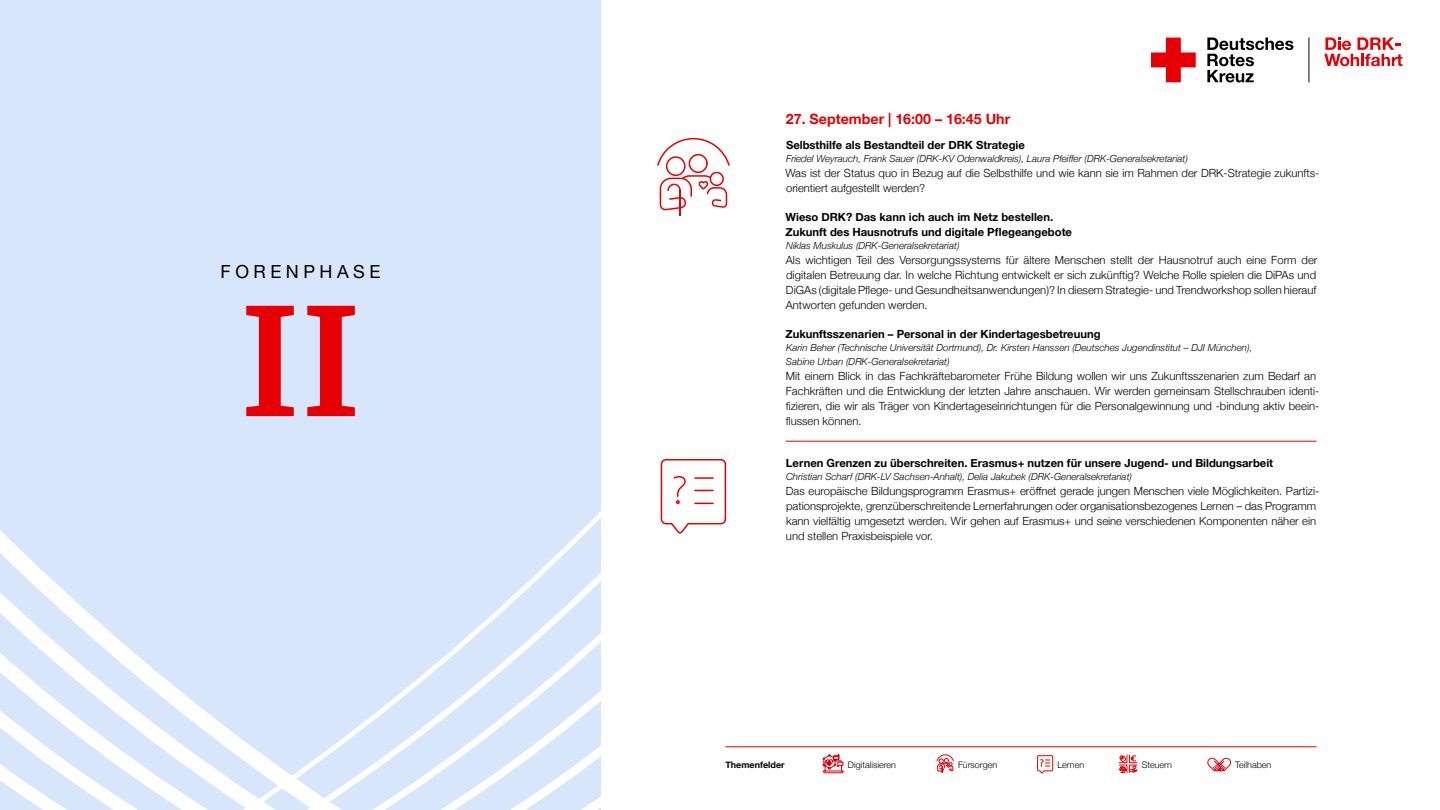
<style>
.page{position:relative;width:1440px;height:810px;background:#fff}
.page>*{position:absolute;margin:0;border:0;box-sizing:border-box;transform-origin:0 0}
.t1{font:700 148.5px "Merriweather";color:#e60005}
.t2{font:18px "Helvetica Neue";letter-spacing:.25em;color:#000}
.t3{font:700 14.25px "Helvetica Neue";color:#e60005}
.t4{font:300 11.25px/15px "Helvetica Neue";color:#000}
.t5{font:700 11.25px/15px "Helvetica Neue";color:#000}
.t6{font:italic 300 9.75px/13.5px "Helvetica Neue";color:#000}
.t7{font:300 9px "Helvetica Neue";color:#000}
.t8{font:700 9px "Helvetica Neue";color:#000}
</style>
<div class="page">
<svg style="left:1151px;top:38px;width:45px;height:44px"></svg>
<svg style="left:1207px;top:38px;width:86px;height:44px"></svg>
<hr style="left:1309px;top:38px;width:1px;height:44px;background:#000">
<svg style="left:1324px;top:38px;width:78px;height:28px"></svg>
<div style="left:0;top:0;width:601px;height:810px;background:#d7e6fa"></div>
<svg style="left:823px;top:754px;width:21px;height:19px"></svg>
<svg style="left:937px;top:754px;width:17px;height:19px"></svg>
<svg style="left:1037px;top:755px;width:16px;height:19px"></svg>
<svg style="left:1119px;top:755px;width:18px;height:18px"></svg>
<svg style="left:1207px;top:757px;width:24px;height:15px"></svg>
<hr style="left:786px;top:441px;width:530px;height:1px;background:#e60005">
<svg style="left:657px;top:137px;width:73px;height:79px"></svg>
<svg style="left:660px;top:459px;width:67px;height:75px"></svg>
<hr style="left:725px;top:747px;width:592px;height:1px;background:#e60005">
<h2 class="t2" style="left:221px;top:259px;width:161px">FORENPHASE</h2>
<h1 class="t1" style="left:239px;top:259px;width:124px">II</h1>
<p class="t3" style="left:786px;top:108px;width:226px">27. September | 16:00 – 16:45 Uhr</p>
<p class="t5" style="left:786px;top:138px;width:240px">Selbsthilfe als Bestandteil der DRK Strategie</p>
<p class="t6" style="left:786px;top:152px;width:403px">Friedel Weyrauch, Frank Sauer (DRK-KV Odenwaldkreis), Laura Pfeiffer (DRK-Generalsekretariat)</p>
<p class="t4" style="left:785px;top:165px;width:535px">Was ist der Status quo in Bezug auf die Selbsthilfe und wie kann sie im Rahmen der DRK-Strategie zukunfts&shy;orientiert aufgestellt werden?</p>
<p class="t5" style="left:785px;top:210px;width:288px">Wieso DRK? Das kann ich auch im Netz bestellen.<br>Zukunft des Hausnotrufs und digitale Pflegeangebote</p>
<p class="t6" style="left:786px;top:239px;width:175px">Niklas Muskulus (DRK-Generalsekretariat)</p>
<p class="t4" style="left:786px;top:252px;width:533px">Als wichtigen Teil des Versorgungssystems für ältere Menschen stellt der Hausnotruf auch eine Form der digitalen Betreuung dar. In welche Richtung entwickelt er sich zukünftig? Welche Rolle spielen die DiPAs und DiGAs (digitale Pflege- und Gesundheitsanwendungen)? In diesem Strategie- und Trendworkshop sollen hierauf Antworten gefunden werden.</p>
<p class="t5" style="left:785px;top:327px;width:317px">Zukunftsszenarien – Personal in der Kindertagesbetreuung</p>
<p class="t6" style="left:786px;top:341px;width:468px">Karin Beher (Technische Universität Dortmund), Dr. Kirsten Hanssen (Deutsches Jugendinstitut – DJI München),<br>Sabine Urban (DRK-Generalsekretariat)</p>
<p class="t4" style="left:786px;top:368px;width:535px">Mit einem Blick in das Fachkräftebarometer Frühe Bildung wollen wir uns Zukunftsszenarien zum Bedarf an Fachkräften und die Entwicklung der letzten Jahre anschauen. Wir werden gemeinsam Stellschrauben identi&shy;fizieren, die wir als Träger von Kindertageseinrichtungen für die Personalgewinnung und -bindung aktiv beein&shy;flussen können.</p>
<p class="t5" style="left:786px;top:456px;width:489px">Lernen Grenzen zu überschreiten. Erasmus+ nutzen für unsere Jugend- und Bildungsarbeit</p>
<p class="t6" style="left:786px;top:470px;width:348px">Christian Scharf (DRK-LV Sachsen-Anhalt), Delia Jakubek (DRK-Generalsekretariat)</p>
<p class="t4" style="left:786px;top:483px;width:535px">Das europäische Bildungsprogramm Erasmus+ eröffnet gerade jungen Menschen viele Möglichkeiten. Partizi&shy;pationsprojekte, grenzüberschreitende Lernerfahrungen oder organisationsbezogenes Lernen – das Programm kann vielfältig umgesetzt werden. Wir gehen auf Erasmus+ und seine verschiedenen Komponenten näher ein und stellen Praxisbeispiele vor.</p>
<p class="t8" style="left:725px;top:758px;width:61px">Themenfelder</p>
<p class="t7" style="left:848px;top:758px;width:50px">Digitalisieren</p>
<p class="t7" style="left:958px;top:758px;width:41px">Fürsorgen</p>
<p class="t7" style="left:1057px;top:758px;width:28px">Lernen</p>
<p class="t7" style="left:1142px;top:758px;width:32px">Steuern</p>
<p class="t7" style="left:1235px;top:758px;width:38px">Teilhaben</p>
</div>
